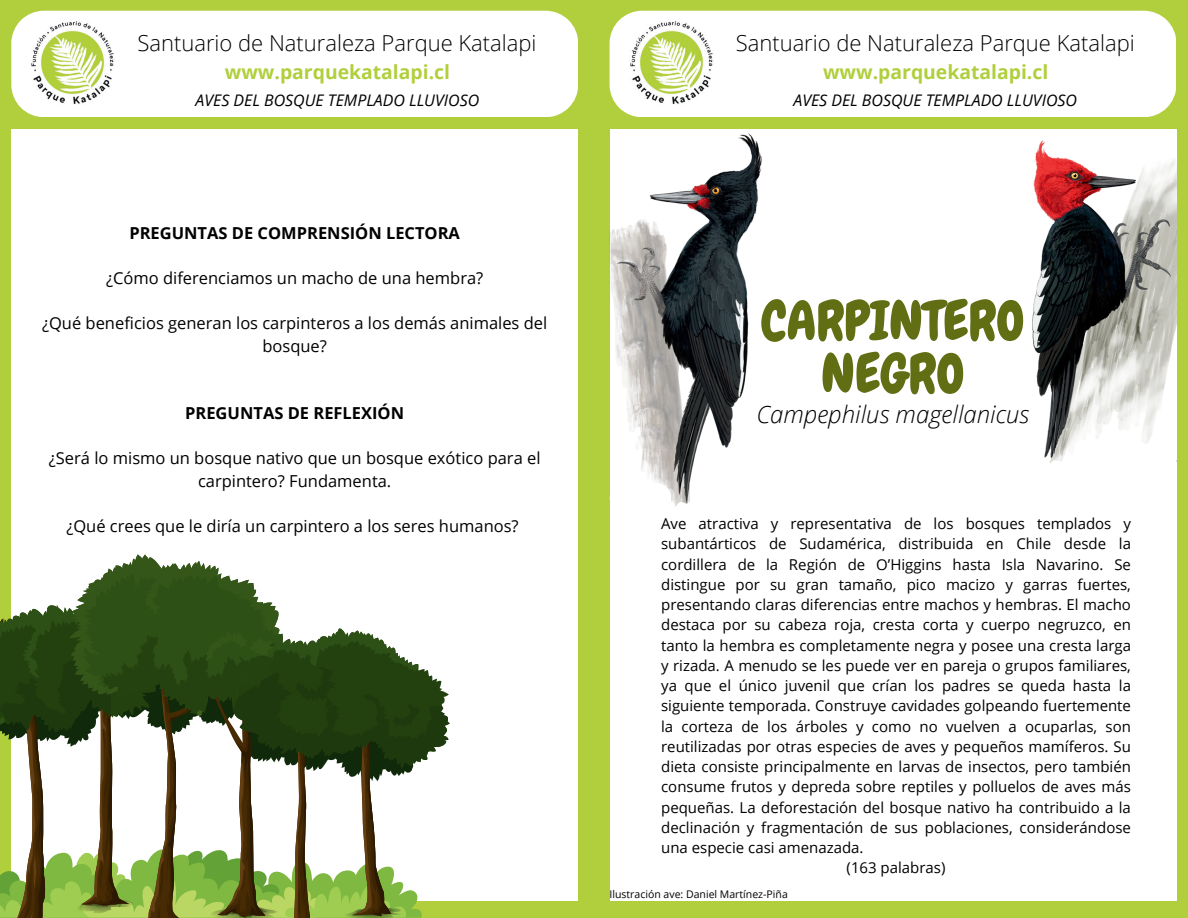
<style>
.page{position:relative;width:1188px;height:918px;background:#b1cf3c}
.page>*{position:absolute;margin:0;border:0;box-sizing:border-box;transform-origin:0 0}
.t1{font:54px/52.8px "Chewy";color:#616e14;text-align:center}
.t2{font:italic 300 24px "Open Sans";color:#000}
.t3{font:300 22.05px "Open Sans";color:#000}
.t4{font:700 19.35px "Open Sans";color:#b1cf3c}
.t5{font:16.5px/22.5px "Open Sans";color:#000;text-align:center}
.t6{font:700 16.5px "Open Sans";color:#000}
.t7{font:italic 16.05px "Open Sans";color:#000}
.t8{font:15px "Open Sans";color:#000}
.t9{font:10.5px "Open Sans";color:#000}
</style>
<div class="page">
<div style="left:610px;top:11px;width:566px;height:106px;background:#fff"></div>
<div style="left:610px;top:129px;width:566px;height:772px;background:#fff"></div>
<img style="left:629px;top:20px;width:84px;height:85px">
<div style="left:11px;top:11px;width:567px;height:106px;background:#fff"></div>
<div style="left:11px;top:129px;width:567px;height:772px;background:#fff"></div>
<img style="left:31px;top:20px;width:84px;height:85px">
<img style="left:610px;top:133px;width:152px;height:350px">
<svg style="left:660px;top:483px;width:30px;height:24px"></svg>
<img style="left:1032px;top:129px;width:145px;height:334px">
<svg style="left:1081px;top:446px;width:95px;height:17px"></svg>
<svg style="left:1050px;top:460px;width:13px;height:3px"></svg>
<svg style="left:0;top:554px;width:450px;height:364px"></svg>
<h3 class="t3" style="left:138px;top:28px;width:401px">Santuario de Naturaleza Parque Katalapi</h3>
<p class="t4" style="left:225px;top:59px;width:227px">www.parquekatalapi.cl</p>
<p class="t7" style="left:196px;top:89px;width:285px">AVES DEL BOSQUE TEMPLADO LLUVIOSO</p>
<p class="t7" style="left:793px;top:89px;width:285px">AVES DEL BOSQUE TEMPLADO LLUVIOSO</p>
<h3 class="t3" style="left:736px;top:28px;width:401px">Santuario de Naturaleza Parque Katalapi</h3>
<p class="t4" style="left:823px;top:59px;width:227px">www.parquekatalapi.cl</p>
<p class="t6" style="left:129px;top:222px;width:332px">PREGUNTAS DE COMPRENSIÓN LECTORA</p>
<p class="t5" style="left:106px;top:267px;width:379px">¿Cómo diferenciamos un macho de una hembra?</p>
<p class="t5" style="left:42px;top:312px;width:507px">¿Qué beneficios generan los carpinteros a los demás animales del bosque?</p>
<p class="t6" style="left:185px;top:402px;width:220px">PREGUNTAS DE REFLEXIÓN</p>
<p class="t5" style="left:49px;top:447px;width:493px">¿Será lo mismo un bosque nativo que un bosque exótico para el carpintero? Fundamenta.</p>
<p class="t5" style="left:66px;top:514px;width:454px">¿Qué crees que le diría un carpintero a los seres humanos?</p>
<h1 class="t1" style="left:761px;top:295px;width:265px">CARPINTERO<br>NEGRO</h1>
<h2 class="t2" style="left:757px;top:398px;width:274px">Campephilus magellanicus</h2>
<p class="t8" style="left:661px;top:513px;width:471px">Ave atractiva y representativa de los bosques templados y</p>
<p class="t8" style="left:661px;top:534px;width:471px">subantárticos de Sudamérica, distribuida en Chile desde la</p>
<p class="t8" style="left:661px;top:554px;width:471px">cordillera de la Región de O’Higgins hasta Isla Navarino. Se</p>
<p class="t8" style="left:661px;top:574px;width:471px">distingue por su gran tamaño, pico macizo y garras fuertes,</p>
<p class="t8" style="left:661px;top:594px;width:471px">presentando claras diferencias entre machos y hembras. El macho</p>
<p class="t8" style="left:661px;top:615px;width:471px">destaca por su cabeza roja, cresta corta y cuerpo negruzco, en</p>
<p class="t8" style="left:661px;top:635px;width:471px">tanto la hembra es completamente negra y posee una cresta larga</p>
<p class="t8" style="left:661px;top:655px;width:471px">y rizada. A menudo se les puede ver en pareja o grupos familiares,</p>
<p class="t8" style="left:661px;top:675px;width:471px">ya que el único juvenil que crían los padres se queda hasta la</p>
<p class="t8" style="left:661px;top:696px;width:471px">siguiente temporada. Construye cavidades golpeando fuertemente</p>
<p class="t8" style="left:661px;top:716px;width:471px">la corteza de los árboles y como no vuelven a ocuparlas, son</p>
<p class="t8" style="left:661px;top:736px;width:471px">reutilizadas por otras especies de aves y pequeños mamíferos. Su</p>
<p class="t8" style="left:661px;top:756px;width:471px">dieta consiste principalmente en larvas de insectos, pero también</p>
<p class="t8" style="left:661px;top:777px;width:471px">consume frutos y depreda sobre reptiles y polluelos de aves más</p>
<p class="t8" style="left:661px;top:797px;width:471px">pequeñas. La deforestación del bosque nativo ha contribuido a la</p>
<p class="t8" style="left:661px;top:817px;width:471px">declinación y fragmentación de sus poblaciones, considerándose</p>
<p class="t8" style="left:661px;top:837px;width:204px">una especie casi amenazada.</p>
<p class="t8" style="left:847px;top:858px;width:100px">(163 palabras)</p>
<p class="t9" style="left:610px;top:887px;width:180px">Ilustración ave: Daniel Martínez-Piña</p>
</div>
